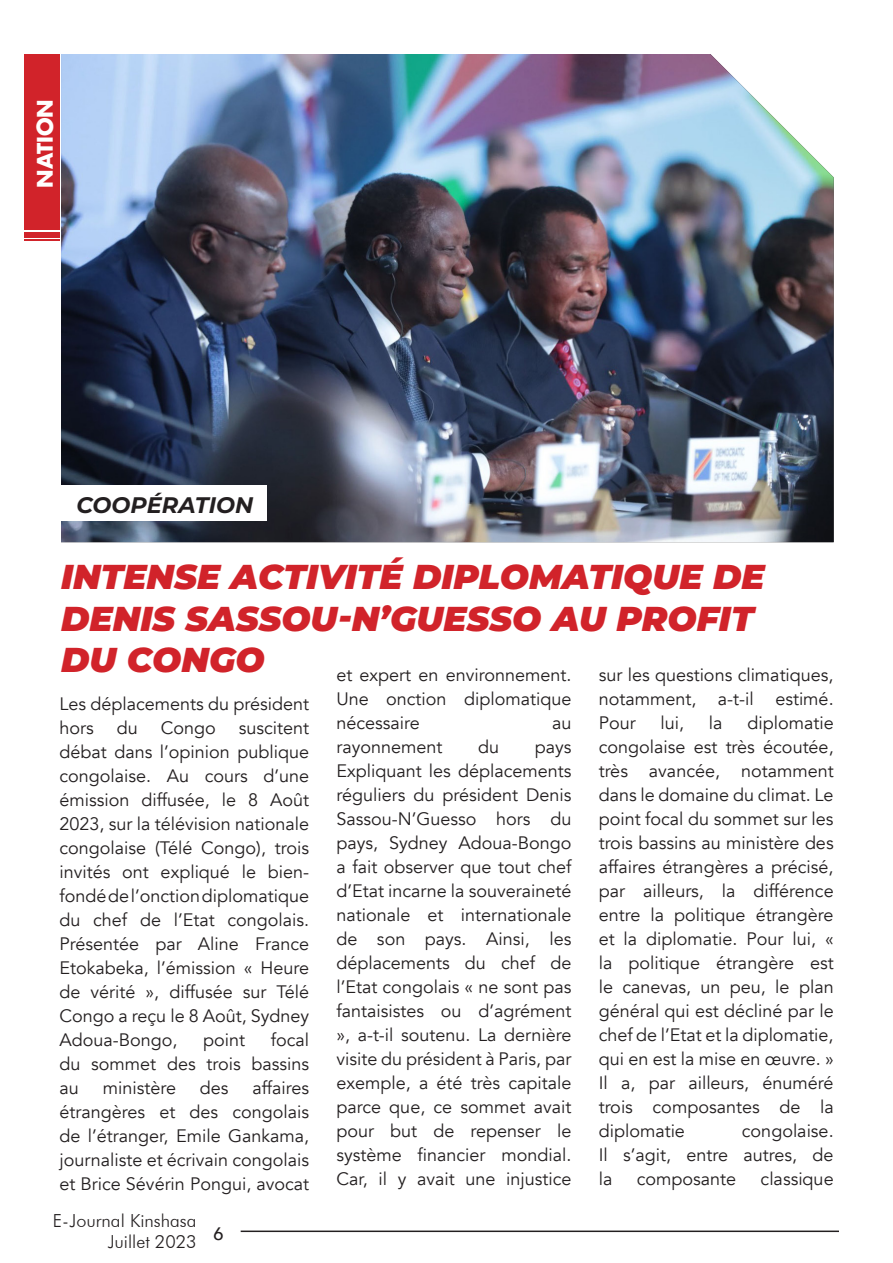
<style>
.page{position:relative;width:893px;height:1263px;background:#fff}
.page>*{position:absolute;margin:0;border:0;box-sizing:border-box;transform-origin:0 0}
.t1{font:italic 900 34.5px/41.4px "Montserrat";color:#d1232a}
.t2{font:italic 700 22.5px "Montserrat";color:#231f20}
.t3{font:700 21px "Futura LT";color:#fff}
.t4{font:18px/24px "Avenir";color:#231f20;text-align:justify}
.t5{font:300 18px/21.6px "Futura BT";color:#231f20;text-align:right}
.t6{font:500 18px "Avenir";color:#231f20}
</style>
<div class="page">
<img style="left:61px;top:54px;width:773px;height:488px">
<div style="left:24px;top:54px;width:36px;height:176px;background:#d1232a"></div>
<hr style="left:24px;top:239px;width:36px;height:1px;background:#d1232a">
<hr style="left:24px;top:234px;width:36px;height:3px;background:#d1232a">
<hr style="left:24px;top:232px;width:36px;height:1px;background:#d1232a">
<div style="left:47px;top:486px;width:219px;height:35px;background:#fff"></div>
<hr style="left:241px;top:1230px;width:598px;height:2px;background:#231f20">
<p class="t3" style="left:31px;top:188px;width:90px;rotate:-90deg">NATION</p>
<p class="t2" style="left:76px;top:489px;width:178px">COOPÉRATION</p>
<p class="t1" style="left:61px;top:554px;width:705px">INTENSE ACTIVITÉ DIPLOMATIQUE DE<br>DENIS SASSOU-N’GUESSO AU PROFIT<br>DU CONGO</p>
<p class="t4" style="left:599px;top:663px;width:236px">sur les questions climatiques, notamment, a-t-il estimé.<br>Pour</p>
<p class="t4" style="left:336px;top:663px;width:236px">et expert en environnement.<br>Une onction diplomatique nécessaire</p>
<p class="t4" style="left:60px;top:692px;width:251px">Les déplacements du président hors</p>
<p class="t4" style="left:599px;top:711px;width:236px;text-indent:149px">diplomatie congolaise est très écoutée, très avancée, notamment dans le domaine du climat. Le point focal du sommet sur les trois bassins au ministère des affaires étrangères a précisé, par ailleurs, la différence entre la politique étrangère et la diplomatie. Pour lui, « la politique étrangère est le canevas, un peu, le plan général qui est décliné par le chef de l’Etat et la diplomatie, qui en est la mise en œuvre. » Il a, par ailleurs, énuméré trois composantes de la diplomatie</p>
<p class="t4" style="left:660px;top:711px;width:25px">lui,</p>
<p class="t4" style="left:709px;top:711px;width:15px">la</p>
<p class="t4" style="left:117px;top:716px;width:23px">du</p>
<p class="t4" style="left:161px;top:716px;width:57px">Congo</p>
<p class="t4" style="left:552px;top:711px;width:21px">au</p>
<p class="t4" style="left:60px;top:716px;width:251px;text-indent:179px">suscitent débat dans l’opinion publique congolaise. Au cours d’une émission diffusée, le 8 Août 2023, sur la télévision nationale congolaise (Télé Congo), trois invités ont expliqué le bien&shy;fondé de l’onction diplomatique du chef de l’Etat congolais.<br>Présentée par Aline France Etokabeka, l’émission « Heure de vérité », diffusée sur Télé Congo a reçu le 8 Août, Sydney Adoua-Bongo,</p>
<p class="t4" style="left:336px;top:735px;width:108px">rayonnement</p>
<p class="t4" style="left:478px;top:735px;width:23px">du</p>
<p class="t4" style="left:336px;top:735px;width:236px;text-indent:198px">pays Expliquant les déplacements réguliers du président Denis Sassou-N’Guesso hors du pays, Sydney Adoua-Bongo a fait observer que tout chef d’Etat incarne la souveraineté nationale et internationale de son pays. Ainsi, les déplacements du chef de l’Etat congolais « ne sont pas fantaisistes ou d’agrément », a-t-il soutenu. La dernière visite du président à Paris, par exemple, a été très capitale parce que, ce sommet avait pour but de repenser le système financier mondial.<br>Car, il y avait une injustice</p>
<p class="t4" style="left:60px;top:1028px;width:251px;text-indent:211px">focal du sommet des trois bassins au</p>
<p class="t4" style="left:203px;top:1028px;width:43px">point</p>
<p class="t4" style="left:60px;top:1076px;width:251px;text-indent:193px">affaires étrangères et des congolais de l’étranger, Emile Gankama, journaliste et écrivain congolais et Brice Sévérin Pongui, avocat</p>
<p class="t4" style="left:103px;top:1076px;width:75px">ministère</p>
<p class="t4" style="left:200px;top:1076px;width:30px">des</p>
<p class="t4" style="left:599px;top:1119px;width:236px;text-indent:143px">congolaise.<br>Il s’agit, entre autres, de la</p>
<p class="t4" style="left:637px;top:1167px;width:101px">composante</p>
<p class="t4" style="left:761px;top:1167px;width:75px">classique</p>
<p class="t5" style="left:53px;top:1209px;width:145px">E-Journal Kinshasa<br>Juillet 2023</p>
<p class="t6" style="left:214px;top:1218px;width:12px">6</p>
</div>
